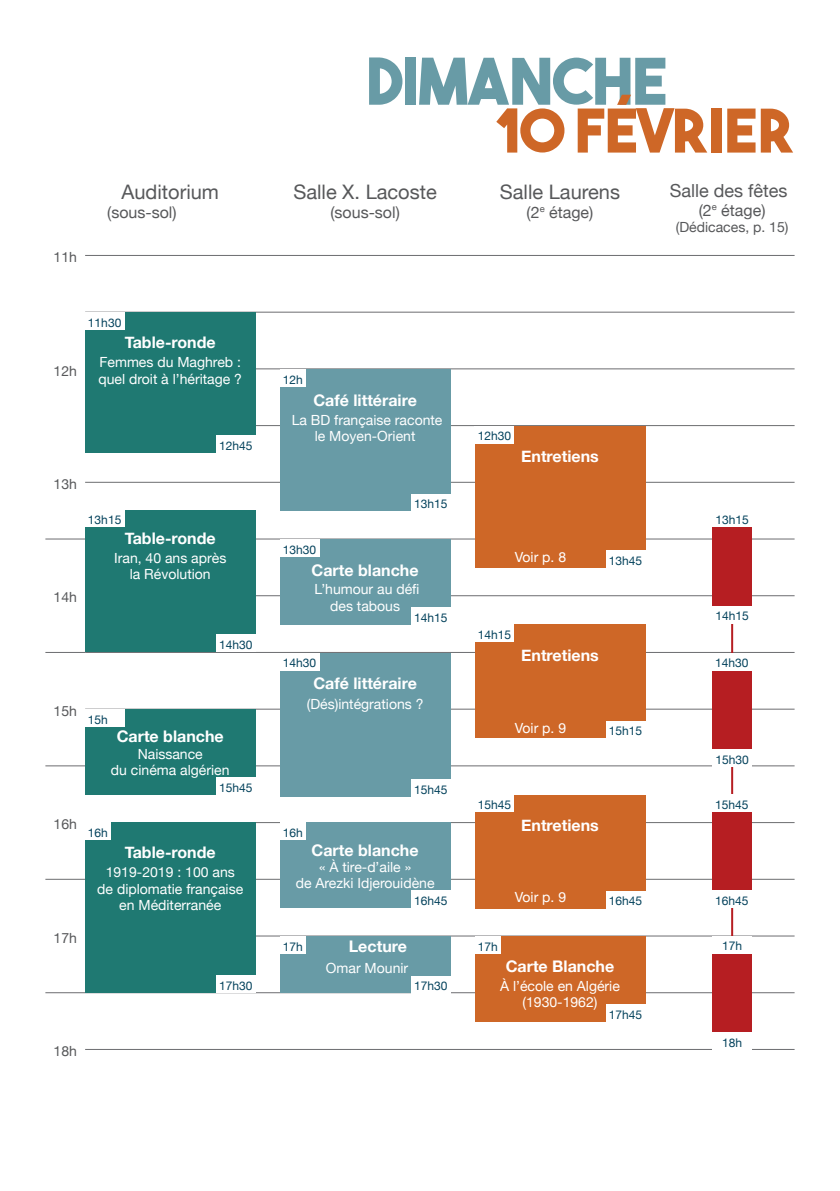
<style>
.page{position:relative;width:840px;height:1191px;background:#fff}
.page>*{position:absolute;margin:0;border:0;box-sizing:border-box;transform-origin:0 0}
.t1{font:64px "The Bold Font";color:#689ba6}
.t2{font:60px "The Bold Font";color:#ce6727}
.t3{font:20px "Helvetica Neue";color:#57585a}
.t4{font:18px "Helvetica Neue";color:#57585a}
.t5{font:700 16px "Helvetica Neue";color:#fff}
.t6{font:16px "Helvetica Neue";color:#57585a}
.t7{font:14px/16.6px "Helvetica Neue";color:#fff;text-align:center}
.t8{font:14px "Helvetica Neue";color:#57585a}
.t9{font:12px "Helvetica Neue";color:#04425c}
</style>
<div class="page">
<hr style="left:45px;top:538px;width:40px;height:1px;background:#6c6d70">
<hr style="left:45px;top:652px;width:40px;height:1px;background:#6c6d70">
<hr style="left:45px;top:765px;width:40px;height:1px;background:#6c6d70">
<hr style="left:45px;top:879px;width:40px;height:1px;background:#6c6d70">
<hr style="left:45px;top:992px;width:40px;height:1px;background:#6c6d70">
<hr style="left:85px;top:538px;width:709px;height:1px;background:#6c6d70">
<hr style="left:85px;top:595px;width:709px;height:1px;background:#6c6d70">
<hr style="left:85px;top:652px;width:709px;height:1px;background:#6c6d70">
<hr style="left:85px;top:709px;width:709px;height:1px;background:#6c6d70">
<hr style="left:85px;top:765px;width:709px;height:1px;background:#6c6d70">
<hr style="left:85px;top:822px;width:709px;height:1px;background:#6c6d70">
<hr style="left:85px;top:879px;width:709px;height:1px;background:#6c6d70">
<hr style="left:85px;top:935px;width:709px;height:1px;background:#6c6d70">
<hr style="left:85px;top:992px;width:709px;height:1px;background:#6c6d70">
<hr style="left:85px;top:1049px;width:709px;height:1px;background:#6c6d70">
<hr style="left:85px;top:255px;width:709px;height:1px;background:#6c6d70">
<hr style="left:85px;top:312px;width:709px;height:1px;background:#6c6d70">
<hr style="left:85px;top:368px;width:709px;height:1px;background:#6c6d70">
<hr style="left:85px;top:425px;width:709px;height:1px;background:#6c6d70">
<hr style="left:85px;top:482px;width:709px;height:1px;background:#6c6d70">
<hr style="left:730px;top:566px;width:2px;height:426px;background:#b61e22">
<div style="left:85px;top:312px;width:170px;height:141px;background:#1f7972"></div>
<div style="left:85px;top:312px;width:39px;height:17px;background:#fff"></div>
<div style="left:216px;top:436px;width:39px;height:17px;background:#fff"></div>
<div style="left:280px;top:369px;width:170px;height:142px;background:#689ba6"></div>
<div style="left:280px;top:369px;width:25px;height:17px;background:#fff"></div>
<div style="left:411px;top:494px;width:39px;height:17px;background:#fff"></div>
<div style="left:280px;top:539px;width:170px;height:85px;background:#689ba6"></div>
<div style="left:280px;top:539px;width:39px;height:17px;background:#fff"></div>
<div style="left:411px;top:607px;width:39px;height:17px;background:#fff"></div>
<div style="left:280px;top:653px;width:170px;height:144px;background:#689ba6"></div>
<div style="left:280px;top:653px;width:39px;height:17px;background:#fff"></div>
<div style="left:411px;top:779px;width:39px;height:18px;background:#fff"></div>
<div style="left:280px;top:823px;width:170px;height:85px;background:#689ba6"></div>
<div style="left:280px;top:823px;width:25px;height:17px;background:#fff"></div>
<div style="left:411px;top:891px;width:39px;height:17px;background:#fff"></div>
<div style="left:280px;top:936px;width:170px;height:57px;background:#689ba6"></div>
<div style="left:280px;top:936px;width:25px;height:17px;background:#fff"></div>
<div style="left:411px;top:976px;width:39px;height:17px;background:#fff"></div>
<div style="left:474px;top:936px;width:170px;height:85px;background:#ce6727"></div>
<div style="left:474px;top:936px;width:26px;height:17px;background:#fff"></div>
<div style="left:605px;top:1004px;width:39px;height:17px;background:#fff"></div>
<div style="left:85px;top:510px;width:170px;height:141px;background:#1f7972"></div>
<div style="left:85px;top:510px;width:39px;height:17px;background:#fff"></div>
<div style="left:216px;top:634px;width:39px;height:17px;background:#fff"></div>
<div style="left:85px;top:709px;width:170px;height:86px;background:#1f7972"></div>
<div style="left:85px;top:709px;width:39px;height:18px;background:#fff"></div>
<div style="left:216px;top:777px;width:39px;height:18px;background:#fff"></div>
<div style="left:85px;top:823px;width:170px;height:170px;background:#1f7972"></div>
<div style="left:85px;top:823px;width:26px;height:17px;background:#fff"></div>
<div style="left:216px;top:976px;width:39px;height:17px;background:#fff"></div>
<div style="left:711px;top:510px;width:40px;height:113px;background:#b61e22"></div>
<div style="left:711px;top:510px;width:40px;height:17px;background:#fff"></div>
<div style="left:711px;top:606px;width:40px;height:17px;background:#fff"></div>
<div style="left:711px;top:794px;width:40px;height:114px;background:#b61e22"></div>
<div style="left:711px;top:794px;width:40px;height:17px;background:#fff"></div>
<div style="left:711px;top:891px;width:40px;height:17px;background:#fff"></div>
<div style="left:711px;top:936px;width:40px;height:113px;background:#b61e22"></div>
<div style="left:711px;top:936px;width:40px;height:17px;background:#fff"></div>
<div style="left:711px;top:1032px;width:40px;height:17px;background:#fff"></div>
<div style="left:711px;top:653px;width:40px;height:113px;background:#b61e22"></div>
<div style="left:711px;top:653px;width:40px;height:17px;background:#fff"></div>
<div style="left:711px;top:749px;width:40px;height:17px;background:#fff"></div>
<div style="left:474px;top:426px;width:170px;height:142px;background:#ce6727"></div>
<div style="left:474px;top:426px;width:39px;height:17px;background:#fff"></div>
<div style="left:605px;top:551px;width:39px;height:17px;background:#fff"></div>
<div style="left:474px;top:625px;width:170px;height:113px;background:#ce6727"></div>
<div style="left:474px;top:625px;width:39px;height:17px;background:#fff"></div>
<div style="left:605px;top:721px;width:39px;height:17px;background:#fff"></div>
<div style="left:474px;top:795px;width:170px;height:113px;background:#ce6727"></div>
<div style="left:474px;top:795px;width:39px;height:17px;background:#fff"></div>
<div style="left:605px;top:891px;width:39px;height:17px;background:#fff"></div>
<p class="t8" style="left:54px;top:247px;width:25px">11h</p>
<h3 class="t3" style="left:121px;top:177px;width:99px">Auditorium</h3>
<p class="t6" style="left:107px;top:200px;width:71px">(sous-sol)</p>
<p class="t8" style="left:54px;top:360px;width:25px">12h</p>
<p class="t9" style="left:88px;top:314px;width:35px">11h30</p>
<p class="t5" style="left:125px;top:330px;width:92px">Table-ronde</p>
<p class="t7" style="left:98px;top:354px;width:145px;text-align:left">Femmes du Maghreb : quel droit à l’héritage ?</p>
<p class="t8" style="left:54px;top:474px;width:25px">13h</p>
<p class="t8" style="left:54px;top:587px;width:25px">14h</p>
<p class="t9" style="left:88px;top:511px;width:35px">13h15</p>
<p class="t9" style="left:219px;top:437px;width:35px">12h45</p>
<p class="t5" style="left:125px;top:525px;width:92px">Table-ronde</p>
<p class="t7" style="left:114px;top:550px;width:114px">Iran, 40 ans après la Révolution</p>
<p class="t9" style="left:219px;top:635px;width:35px">14h30</p>
<p class="t8" style="left:54px;top:700px;width:25px">15h</p>
<p class="t8" style="left:54px;top:814px;width:25px">16h</p>
<p class="t8" style="left:54px;top:927px;width:25px">17h</p>
<p class="t9" style="left:88px;top:711px;width:22px">15h</p>
<p class="t5" style="left:117px;top:724px;width:108px">Carte blanche</p>
<p class="t7" style="left:111px;top:746px;width:120px">Naissance<br>du cinéma algérien</p>
<p class="t9" style="left:88px;top:824px;width:22px">16h</p>
<p class="t9" style="left:219px;top:779px;width:35px">15h45</p>
<p class="t5" style="left:125px;top:840px;width:92px">Table-ronde</p>
<p class="t7" style="left:97px;top:865px;width:147px">1919-2019 : 100 ans de diplomatie française en Méditerranée</p>
<p class="t9" style="left:219px;top:977px;width:35px">17h30</p>
<p class="t8" style="left:54px;top:1041px;width:25px">18h</p>
<h1 class="t1" style="left:367px;top:41px;width:302px">DIMANCHE</h1>
<h2 class="t2" style="left:493px;top:93px;width:302px">10 FÉVRIER</h2>
<h3 class="t3" style="left:293px;top:177px;width:145px">Salle X. Lacoste</h3>
<p class="t6" style="left:330px;top:200px;width:71px">(sous-sol)</p>
<h3 class="t3" style="left:499px;top:177px;width:122px">Salle Laurens</h3>
<p class="t6" style="left:526px;top:200px;width:68px">(2<sup>e</sup> étage)</p>
<p class="t4" style="left:669px;top:177px;width:119px">Salle des fêtes</p>
<p class="t6" style="left:698px;top:199px;width:68px">(2<sup>e</sup> étage)</p>
<p class="t8" style="left:675px;top:217px;width:114px">(Dédicaces, p. 15)</p>
<p class="t9" style="left:283px;top:371px;width:22px">12h</p>
<p class="t5" style="left:313px;top:387px;width:105px">Café littéraire</p>
<p class="t7" style="left:291px;top:412px;width:152px">La BD française raconte le Moyen-Orient</p>
<p class="t9" style="left:283px;top:540px;width:35px">13h30</p>
<p class="t9" style="left:414px;top:495px;width:35px">13h15</p>
<p class="t5" style="left:311px;top:557px;width:108px">Carte blanche</p>
<p class="t7" style="left:314px;top:582px;width:106px">L’humour au défi des tabous</p>
<p class="t9" style="left:414px;top:608px;width:35px">14h15</p>
<p class="t9" style="left:283px;top:654px;width:35px">14h30</p>
<p class="t5" style="left:313px;top:671px;width:105px">Café littéraire</p>
<p class="t7" style="left:306px;top:696px;width:118px">(Dés)intégrations ?</p>
<p class="t9" style="left:477px;top:427px;width:35px">12h30</p>
<p class="t5" style="left:521px;top:444px;width:79px">Entretiens</p>
<p class="t7" style="left:514px;top:549px;width:53px">Voir p. 8</p>
<p class="t9" style="left:608px;top:552px;width:35px">13h45</p>
<p class="t9" style="left:477px;top:626px;width:35px">14h15</p>
<p class="t5" style="left:521px;top:643px;width:79px">Entretiens</p>
<p class="t7" style="left:514px;top:720px;width:53px">Voir p. 9</p>
<p class="t9" style="left:608px;top:722px;width:35px">15h15</p>
<p class="t9" style="left:414px;top:781px;width:35px">15h45</p>
<p class="t9" style="left:283px;top:824px;width:22px">16h</p>
<p class="t5" style="left:311px;top:837px;width:108px">Carte blanche</p>
<p class="t7" style="left:295px;top:859px;width:140px">« À tire-d’aile »<br>de Arezki Idjerouidène</p>
<p class="t9" style="left:414px;top:892px;width:35px">16h45</p>
<p class="t9" style="left:477px;top:796px;width:35px">15h45</p>
<p class="t5" style="left:521px;top:813px;width:79px">Entretiens</p>
<p class="t7" style="left:514px;top:889px;width:53px">Voir p. 9</p>
<p class="t9" style="left:608px;top:892px;width:35px">16h45</p>
<p class="t9" style="left:283px;top:937px;width:22px">17h</p>
<p class="t5" style="left:348px;top:933px;width:60px">Lecture</p>
<p class="t9" style="left:477px;top:937px;width:22px">17h</p>
<p class="t7" style="left:326px;top:960px;width:84px">Omar Mounir</p>
<p class="t9" style="left:414px;top:977px;width:35px">17h30</p>
<p class="t5" style="left:505px;top:953px;width:110px">Carte Blanche</p>
<p class="t7" style="left:499px;top:978px;width:121px">À l’école en Algérie (1930-1962)</p>
<p class="t9" style="left:608px;top:1005px;width:35px">17h45</p>
<p class="t9" style="left:715px;top:511px;width:35px">13h15</p>
<p class="t9" style="left:715px;top:607px;width:35px">14h15</p>
<p class="t9" style="left:714px;top:654px;width:35px">14h30</p>
<p class="t9" style="left:715px;top:750px;width:35px">15h30</p>
<p class="t9" style="left:714px;top:796px;width:35px">15h45</p>
<p class="t9" style="left:714px;top:892px;width:35px">16h45</p>
<p class="t9" style="left:721px;top:937px;width:22px">17h</p>
<p class="t9" style="left:721px;top:1033px;width:22px">18h</p>
</div>
